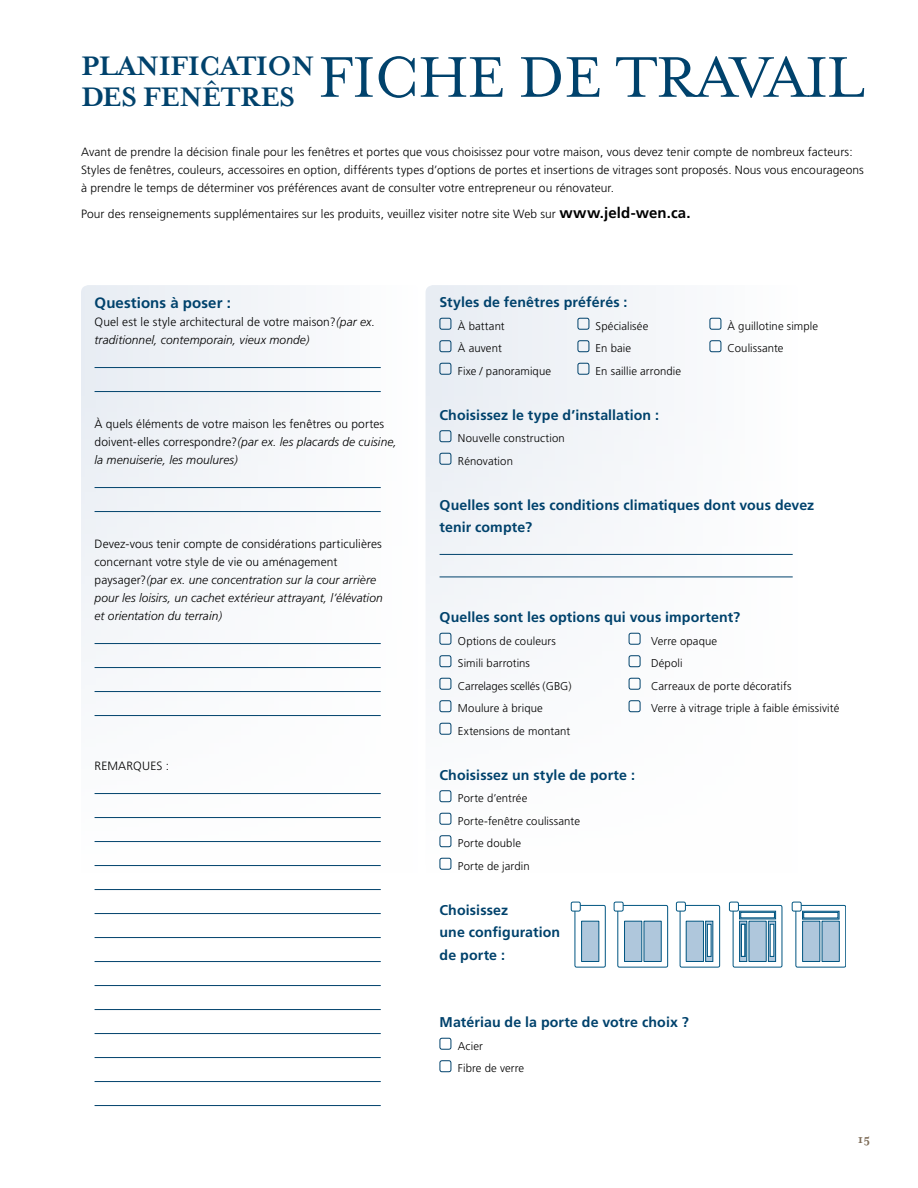
<style>
.page{position:relative;width:918px;height:1188px;background:#fff}
.page>*{position:absolute;margin:0;border:0;box-sizing:border-box;transform-origin:0 0}
.t1{font:66px "Mrs Eaves Roman";letter-spacing:-.02em;color:#00426c}
.t2{font:700 30.75px "Mrs Eaves";letter-spacing:-.02em;color:#00426c}
.t3{font:700 15px "Frutiger";letter-spacing:.005em;color:#00426c}
.t4{font:700 14.1px/22.5px "Frutiger";letter-spacing:.01em;color:#00426c}
.t5{font:700 13.5px "Mrs Eaves";color:#7c6a55}
.t6{font:300 12px/18px "Frutiger";letter-spacing:.005em;color:#000}
.t7{font:italic 300 12px/18px "Frutiger";letter-spacing:.005em;color:#000}
.t8{font:300 11.4px/22.5px "Frutiger";letter-spacing:.01em;color:#000}
.t9{font:300 11.4px "Frutiger";letter-spacing:-.01em;color:#000}
.s1{font-weight:700;font-size:15px}
.s2{font-style:normal}
.s3{font-style:italic}
</style>
<div class="page">
<div style="left:81px;top:285px;width:338px;height:714px;background:linear-gradient(to right,#f3f5f9,#fefefe);border-radius:8px"></div>
<div style="left:426px;top:285px;width:373px;height:714px;background:linear-gradient(to right,#f3f5f9,#fdfdfe);border-radius:8px"></div>
<hr style="left:95px;top:367px;width:286px;height:1px;background:#00426c">
<hr style="left:95px;top:391px;width:286px;height:1px;background:#00426c">
<hr style="left:95px;top:487px;width:286px;height:1px;background:#00426c">
<hr style="left:95px;top:511px;width:286px;height:1px;background:#00426c">
<hr style="left:95px;top:643px;width:286px;height:1px;background:#00426c">
<hr style="left:95px;top:667px;width:286px;height:1px;background:#00426c">
<hr style="left:95px;top:691px;width:286px;height:1px;background:#00426c">
<hr style="left:95px;top:715px;width:286px;height:1px;background:#00426c">
<hr style="left:95px;top:793px;width:286px;height:1px;background:#00426c">
<hr style="left:95px;top:817px;width:286px;height:1px;background:#00426c">
<hr style="left:95px;top:841px;width:286px;height:1px;background:#00426c">
<hr style="left:95px;top:865px;width:286px;height:1px;background:#00426c">
<hr style="left:95px;top:889px;width:286px;height:1px;background:#00426c">
<hr style="left:95px;top:913px;width:286px;height:1px;background:#00426c">
<hr style="left:95px;top:937px;width:286px;height:1px;background:#00426c">
<hr style="left:95px;top:961px;width:286px;height:1px;background:#00426c">
<hr style="left:95px;top:985px;width:286px;height:1px;background:#00426c">
<hr style="left:95px;top:1009px;width:286px;height:1px;background:#00426c">
<hr style="left:95px;top:1033px;width:286px;height:1px;background:#00426c">
<hr style="left:95px;top:1057px;width:286px;height:1px;background:#00426c">
<hr style="left:95px;top:1081px;width:286px;height:1px;background:#00426c">
<hr style="left:95px;top:1105px;width:286px;height:1px;background:#00426c">
<div style="left:440px;top:318px;width:11px;height:12px;border:1px solid #00426c;border-radius:2px"></div>
<div style="left:578px;top:318px;width:11px;height:12px;border:1px solid #00426c;border-radius:2px"></div>
<div style="left:710px;top:318px;width:11px;height:12px;border:1px solid #00426c;border-radius:2px"></div>
<div style="left:440px;top:340px;width:11px;height:12px;border:1px solid #00426c;border-radius:2px"></div>
<div style="left:578px;top:340px;width:11px;height:12px;border:1px solid #00426c;border-radius:2px"></div>
<div style="left:710px;top:340px;width:11px;height:12px;border:1px solid #00426c;border-radius:2px"></div>
<div style="left:440px;top:363px;width:11px;height:12px;border:1px solid #00426c;border-radius:2px"></div>
<div style="left:578px;top:363px;width:11px;height:12px;border:1px solid #00426c;border-radius:2px"></div>
<div style="left:440px;top:430px;width:11px;height:12px;border:1px solid #00426c;border-radius:2px"></div>
<div style="left:440px;top:453px;width:11px;height:12px;border:1px solid #00426c;border-radius:2px"></div>
<hr style="left:440px;top:554px;width:353px;height:1px;background:#00426c">
<hr style="left:440px;top:577px;width:353px;height:1px;background:#00426c">
<div style="left:440px;top:633px;width:11px;height:12px;border:1px solid #00426c;border-radius:2px"></div>
<div style="left:629px;top:633px;width:11px;height:12px;border:1px solid #00426c;border-radius:2px"></div>
<div style="left:440px;top:655px;width:11px;height:12px;border:1px solid #00426c;border-radius:2px"></div>
<div style="left:629px;top:655px;width:11px;height:12px;border:1px solid #00426c;border-radius:2px"></div>
<div style="left:440px;top:678px;width:11px;height:12px;border:1px solid #00426c;border-radius:2px"></div>
<div style="left:629px;top:678px;width:11px;height:12px;border:1px solid #00426c;border-radius:2px"></div>
<div style="left:440px;top:700px;width:11px;height:12px;border:1px solid #00426c;border-radius:2px"></div>
<div style="left:629px;top:700px;width:11px;height:12px;border:1px solid #00426c;border-radius:2px"></div>
<div style="left:440px;top:723px;width:11px;height:12px;border:1px solid #00426c;border-radius:2px"></div>
<div style="left:440px;top:790px;width:11px;height:12px;border:1px solid #00426c;border-radius:2px"></div>
<div style="left:440px;top:813px;width:11px;height:12px;border:1px solid #00426c;border-radius:2px"></div>
<div style="left:440px;top:835px;width:11px;height:12px;border:1px solid #00426c;border-radius:2px"></div>
<div style="left:440px;top:858px;width:11px;height:12px;border:1px solid #00426c;border-radius:2px"></div>
<div style="left:440px;top:1038px;width:11px;height:12px;border:1px solid #00426c;border-radius:2px"></div>
<div style="left:440px;top:1060px;width:11px;height:12px;border:1px solid #00426c;border-radius:2px"></div>
<svg style="left:574px;top:902px;width:272px;height:65px"></svg>
<div style="left:581px;top:921px;width:18px;height:41px;background:#afc7dc;border:1px solid #005581"></div>
<div style="left:571px;top:902px;width:9px;height:9px;background:#fff;border-radius:2px"></div>
<div style="left:571px;top:902px;width:10px;height:9px;border:1px solid #005581;border-radius:2px"></div>
<h2 class="t2" style="left:81px;top:48px;width:235px">PLANIFICATION</h2>
<h1 class="t1" style="left:81px;top:41px;width:785px"><sub>DES</sub> <sub>FENÊTRES</sub> FICHE DE TRAVAIL</h1>
<p class="t6" style="left:81px;top:143px;width:784px">Avant de prendre la décision finale pour les fenêtres et portes que vous choisissez pour votre maison, vous devez tenir compte de nombreux facteurs:<br>Styles de fenêtres, couleurs, accessoires en option, différents types d’options de portes et insertions de vitrages sont proposés. Nous vous encourageons à prendre le temps de déterminer vos préférences avant de consulter votre entrepreneur ou rénovateur.</p>
<p class="t6" style="left:81px;top:205px;width:611px">Pour des renseignements supplémentaires sur les produits, veuillez visiter notre site Web sur <span class="s1">www.jeld-wen.ca.</span></p>
<p class="t3" style="left:95px;top:294px;width:138px">Questions à poser :</p>
<p class="t7" style="left:95px;top:313px;width:282px"><span class="s2">Quel est le style architectural de votre maison?</span>(par ex. traditionnel, contemporain, vieux monde)</p>
<p class="t6" style="left:95px;top:415px;width:304px">À quels éléments de votre maison les fenêtres ou portes doivent-elles correspondre?<span class="s3">(par ex. les placards de cuisine, la menuiserie, les moulures)</span></p>
<p class="t7" style="left:95px;top:535px;width:290px"><span class="s2">Devez-vous tenir compte de considérations particulières concernant votre style de vie ou aménagement paysager?</span>(par ex. une concentration sur la cour arrière pour les loisirs, un cachet extérieur attrayant, l’élévation et orientation du terrain)</p>
<p class="t6" style="left:95px;top:757px;width:76px">REMARQUES :</p>
<p class="t4" style="left:440px;top:291px;width:190px">Styles de fenêtres préférés :</p>
<p class="t8" style="left:458px;top:315px;width:48px">À battant</p>
<p class="t8" style="left:596px;top:315px;width:54px">Spécialisée</p>
<p class="t8" style="left:728px;top:315px;width:92px">À guillotine simple</p>
<p class="t8" style="left:458px;top:337px;width:45px">À auvent</p>
<p class="t8" style="left:596px;top:337px;width:37px">En baie</p>
<p class="t8" style="left:728px;top:337px;width:57px">Coulissante</p>
<p class="t8" style="left:458px;top:360px;width:95px">Fixe / panoramique</p>
<p class="t8" style="left:596px;top:360px;width:87px">En saillie arrondie</p>
<p class="t4" style="left:440px;top:404px;width:221px">Choisissez le type d’installation :</p>
<p class="t8" style="left:458px;top:427px;width:108px">Nouvelle construction<br>Rénovation</p>
<p class="t4" style="left:440px;top:494px;width:376px">Quelles sont les conditions climatiques dont vous devez tenir compte?</p>
<p class="t4" style="left:440px;top:606px;width:302px">Quelles sont les options qui vous importent?</p>
<p class="t8" style="left:458px;top:630px;width:99px">Options de couleurs</p>
<p class="t8" style="left:651px;top:630px;width:68px">Verre opaque</p>
<p class="t8" style="left:458px;top:652px;width:74px">Simili barrotins</p>
<p class="t8" style="left:651px;top:652px;width:33px">Dépoli</p>
<p class="t9" style="left:458px;top:679px;width:115px">Carrelages scellés (GBG)</p>
<p class="t8" style="left:651px;top:675px;width:142px">Carreaux de porte décoratifs</p>
<p class="t8" style="left:458px;top:697px;width:86px">Moulure à brique</p>
<p class="t8" style="left:651px;top:697px;width:190px">Verre à vitrage triple à faible émissivité</p>
<p class="t8" style="left:458px;top:720px;width:114px">Extensions de montant</p>
<p class="t4" style="left:440px;top:764px;width:197px">Choisissez un style de porte :</p>
<p class="t8" style="left:458px;top:787px;width:124px">Porte d’entrée<br>Porte-fenêtre coulissante<br>Porte double<br>Porte de jardin</p>
<p class="t4" style="left:440px;top:899px;width:122px">Choisissez<br>une configuration de porte :</p>
<p class="t4" style="left:440px;top:1011px;width:251px">Matériau de la porte de votre choix ?</p>
<p class="t8" style="left:458px;top:1035px;width:68px">Acier<br>Fibre de verre</p>
<p class="t5" style="left:858px;top:1132px;width:14px">15</p>
</div>
